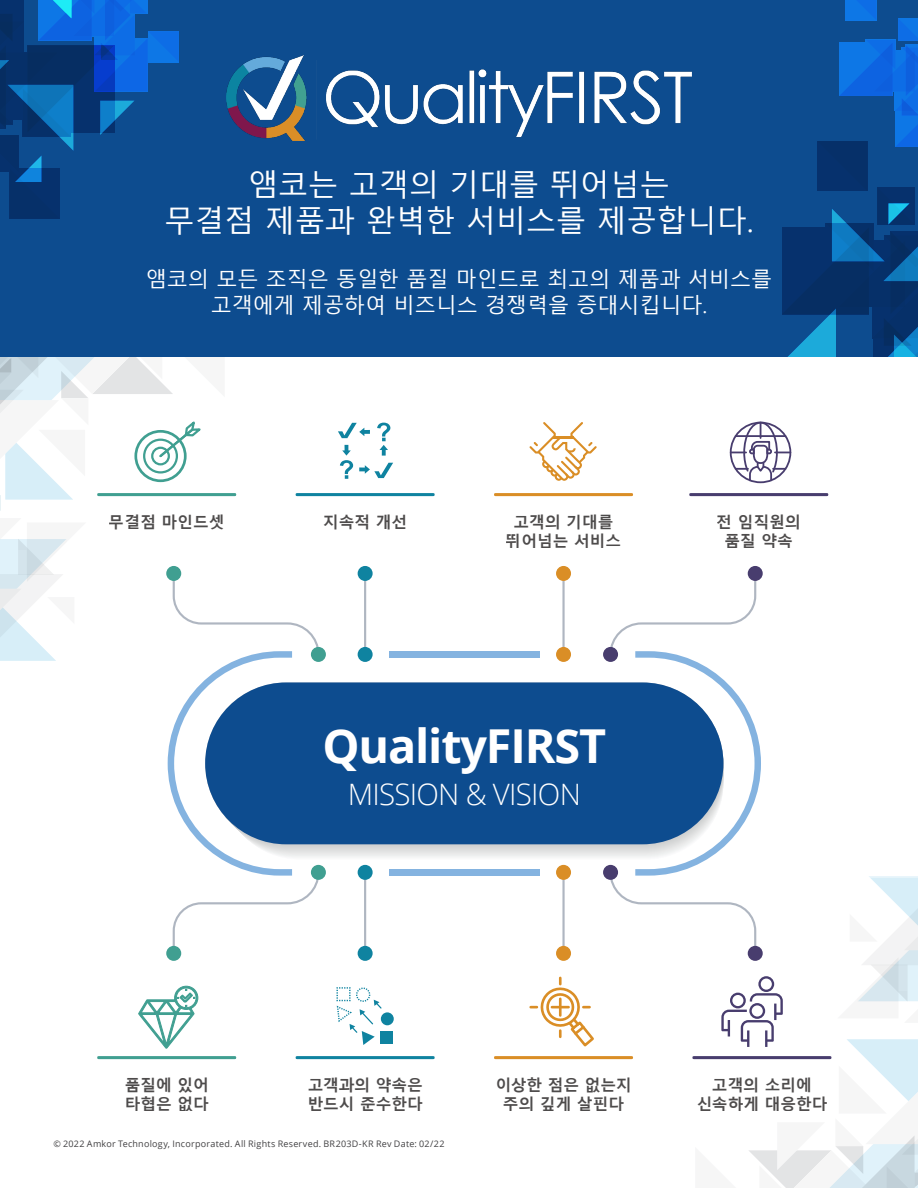
<style>
.page{position:relative;width:918px;height:1188px;background:#fff}
.page>*{position:absolute;margin:0;border:0;box-sizing:border-box;transform-origin:0 0}
.t1{font:700 46.8px "Open Sans";letter-spacing:-.025em;color:#fff}
.t2{font:30px "Malgun Gothic";color:#fff}
.t3{font:300 29.55px "Open Sans";letter-spacing:-.025em;color:#fff}
.t4{font:21px "Malgun Gothic";color:#fff}
.t5{font:700 15.75px/18.9px "Malgun Gothic";color:#211e1e;text-align:center}
.t6{font:9px "Open Sans";letter-spacing:.025em;color:#414042}
</style>
<div class="page">
<div style="left:0;top:0;width:918px;height:357px;background:#0d4c8f"></div>
<svg style="left:782px;top:0;width:136px;height:357px"></svg>
<svg style="left:0;top:0;width:179px;height:219px"></svg>
<div style="left:205px;top:682px;width:518px;height:162px;background:#0d4c8f;border-radius:81px"></div>
<div style="left:311px;top:865px;width:15px;height:15px;background:#409f91;border-radius:50%"></div>
<div style="left:166px;top:946px;width:15px;height:15px;background:#409f91;border-radius:50%"></div>
<div style="left:603px;top:865px;width:15px;height:15px;background:#483d6e;border-radius:50%"></div>
<div style="left:389px;top:869px;width:151px;height:7px;background:#84b3e0"></div>
<div style="left:389px;top:651px;width:151px;height:7px;background:#84b3e0"></div>
<div style="left:296px;top:493px;width:139px;height:3px;border:2px solid #0f83a0"></div>
<div style="left:494px;top:493px;width:139px;height:3px;border:2px solid #da8e26"></div>
<div style="left:689px;top:493px;width:139px;height:3px;border:2px solid #483d6e"></div>
<svg style="left:731px;top:421px;width:59px;height:61px"></svg>
<div style="left:97px;top:1056px;width:139px;height:3px;border:2px solid #409f91"></div>
<svg style="left:138px;top:986px;width:60px;height:63px"></svg>
<div style="left:296px;top:1056px;width:139px;height:3px;border:2px solid #0f83a0"></div>
<hr style="left:364px;top:871px;width:2px;height:83px;background:#afb6c1">
<div style="left:358px;top:946px;width:15px;height:15px;background:#0f83a0;border-radius:50%"></div>
<div style="left:358px;top:865px;width:15px;height:15px;background:#0f83a0;border-radius:50%"></div>
<div style="left:380px;top:1031px;width:13px;height:13px;background:#0f83a0"></div>
<div style="left:381px;top:1012px;width:13px;height:13px;background:#0f83a0;border-radius:50%"></div>
<svg style="left:336px;top:987px;width:46px;height:58px"></svg>
<hr style="left:562px;top:871px;width:3px;height:83px;background:#afb6c1">
<div style="left:556px;top:946px;width:15px;height:15px;background:#da8e26;border-radius:50%"></div>
<div style="left:556px;top:865px;width:15px;height:15px;background:#da8e26;border-radius:50%"></div>
<div style="left:494px;top:1056px;width:139px;height:3px;border:2px solid #da8e26"></div>
<div style="left:311px;top:647px;width:15px;height:15px;background:#409f91;border-radius:50%"></div>
<div style="left:603px;top:647px;width:15px;height:15px;background:#483d6e;border-radius:50%"></div>
<div style="left:748px;top:566px;width:15px;height:15px;background:#483d6e;border-radius:50%"></div>
<hr style="left:364px;top:572px;width:2px;height:84px;background:#afb6c1">
<div style="left:358px;top:566px;width:15px;height:15px;background:#0f83a0;border-radius:50%"></div>
<div style="left:358px;top:647px;width:15px;height:15px;background:#0f83a0;border-radius:50%"></div>
<hr style="left:562px;top:572px;width:3px;height:84px;background:#afb6c1">
<div style="left:556px;top:566px;width:15px;height:15px;background:#da8e26;border-radius:50%"></div>
<div style="left:556px;top:647px;width:15px;height:15px;background:#da8e26;border-radius:50%"></div>
<svg style="left:0;top:357px;width:319px;height:597px"></svg>
<svg style="left:529px;top:422px;width:68px;height:59px"></svg>
<svg style="left:359px;top:463px;width:34px;height:15px"></svg>
<svg style="left:338px;top:423px;width:32px;height:15px"></svg>
<svg style="left:377px;top:423px;width:13px;height:33px"></svg>
<svg style="left:340px;top:445px;width:13px;height:34px"></svg>
<svg style="left:609px;top:572px;width:309px;height:616px"></svg>
<svg style="left:531px;top:978px;width:63px;height:69px"></svg>
<img style="left:227px;top:55px;width:464px;height:85px">
<p class="t2" style="left:248px;top:169px;width:423px">앰코는 고객의 기대를 뛰어넘는</p>
<p class="t2" style="left:165px;top:205px;width:590px">무결점 제품과 완벽한 서비스를 제공합니다.</p>
<p class="t4" style="left:146px;top:268px;width:628px">앰코의 모든 조직은 동일한 품질 마인드로 최고의 제품과 서비스를</p>
<p class="t4" style="left:211px;top:293px;width:498px">고객에게 제공하여 비즈니스 경쟁력을 증대시킵니다.</p>
<p class="t5" style="left:109px;top:513px;width:117px">무결점 마인드셋</p>
<p class="t5" style="left:323px;top:513px;width:86px">지속적 개선</p>
<p class="t5" style="left:506px;top:513px;width:117px">고객의 기대를 뛰어넘는 서비스</p>
<p class="t5" style="left:717px;top:513px;width:86px">전 임직원의 품질 약속</p>
<p class="t1" style="left:322px;top:713px;width:285px">QualityFIRST</p>
<p class="t3" style="left:348px;top:774px;width:235px">MISSION &amp; VISION</p>
<p class="t5" style="left:125px;top:1076px;width:86px;text-align:left">품질에 있어 타협은 없다</p>
<p class="t5" style="left:307px;top:1076px;width:117px;text-align:left">고객과의 약속은 반드시 준수한다</p>
<p class="t5" style="left:495px;top:1076px;width:138px">이상한 점은 없는지 주의 깊게 살핀다</p>
<p class="t5" style="left:696px;top:1076px;width:133px">고객의 소리에 신속하게 대응한다</p>
<p class="t6" style="left:53px;top:1138px;width:393px">© 2022 Amkor Technology, Incorporated. All Rights Reserved. BR203D-KR Rev Date: 02/22</p>
</div>
